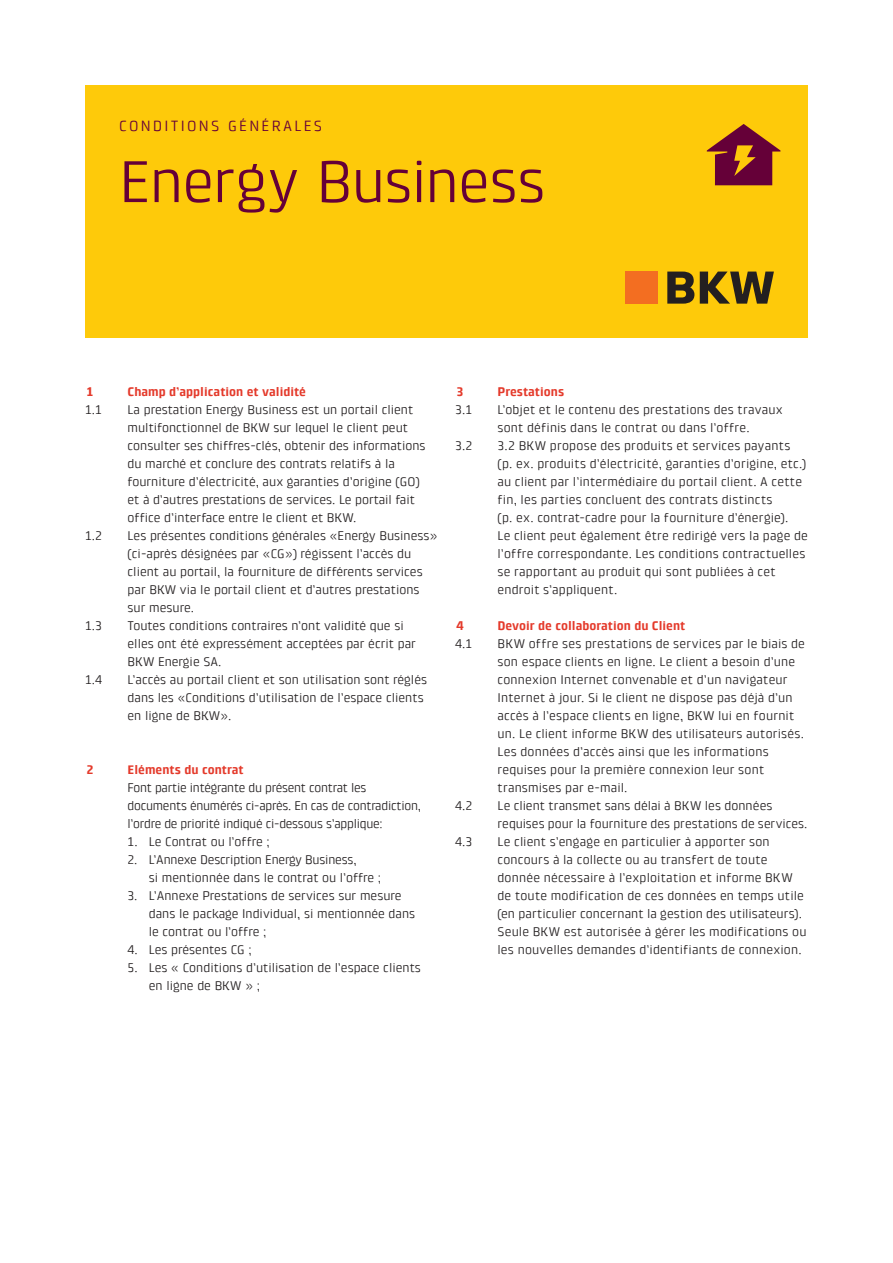
<style>
.page{position:relative;width:893px;height:1263px;background:#fff}
.page>*{position:absolute;margin:0;border:0;box-sizing:border-box;transform-origin:0 0}
.t1{font:60px "Klint Pro";letter-spacing:-.015em;color:#650038}
.t2{font:15px "Klint Pro";letter-spacing:.15em;color:#650038}
.t3{font:12.75px/18px "Klint Pro";color:#231f20}
.t4{font:12.75px/18px "Klint Pro";letter-spacing:-.02em;color:#231f20}
.t5{font:700 12.75px "Klint Pro";color:#e43a2b}
</style>
<div class="page">
<div style="left:85px;top:85px;width:723px;height:253px;background:#feca0a"></div>
<div style="left:625px;top:272px;width:32px;height:32px;background:#f36e21"></div>
<svg style="left:667px;top:272px;width:27px;height:32px"></svg>
<svg style="left:700px;top:272px;width:74px;height:32px"></svg>
<svg style="left:707px;top:124px;width:73px;height:61px"></svg>
<p class="t2" style="left:119px;top:117px;width:205px">CONDITIONS GÉNÉRALES</p>
<h1 class="t1" style="left:119px;top:148px;width:428px">Energy Business</h1>
<p class="t5" style="left:87px;top:384px;width:9px">1</p>
<p class="t5" style="left:128px;top:384px;width:180px">Champ d’application et validité</p>
<p class="t3" style="left:85px;top:401px;width:19px">1.1</p>
<p class="t3" style="left:128px;top:401px;width:300px">La prestation Energy Business est un portail client multifonctionnel de BKW sur lequel le client peut consulter ses chiffres-clés, obtenir des informations du marché et conclure des contrats relatifs à la fourniture d’électricité, aux garanties d’origine (GO) et à d’autres prestations de services. Le portail fait office d’interface entre le client et BKW.</p>
<p class="t3" style="left:85px;top:527px;width:19px">1.2</p>
<p class="t3" style="left:128px;top:527px;width:311px">Les présentes conditions générales «Energy Business» (ci-après désignées par «CG») régissent l’accès du client au portail, la fourniture de différents services par BKW via le portail client et d’autres prestations sur mesure.</p>
<p class="t3" style="left:85px;top:617px;width:19px">1.3</p>
<p class="t3" style="left:128px;top:617px;width:290px">Toutes conditions contraires n’ont validité que si elles ont été expressément acceptées par écrit par<br>BKW Energie SA.</p>
<p class="t3" style="left:85px;top:671px;width:19px">1.4</p>
<p class="t3" style="left:128px;top:671px;width:301px">L’accès au portail client et son utilisation sont réglés dans les «Conditions d’utilisation de l’espace clients en ligne de BKW».</p>
<p class="t5" style="left:87px;top:762px;width:9px">2</p>
<p class="t5" style="left:128px;top:762px;width:118px">Eléments du contrat</p>
<p class="t4" style="left:128px;top:779px;width:295px">Font partie intégrante du présent contrat les documents énumérés ci-après. En cas de contradiction, l’ordre de priorité indiqué ci-dessous s’applique:</p>
<p class="t3" style="left:128px;top:833px;width:144px">1. Le Contrat ou l’offre ;</p>
<p class="t3" style="left:149px;top:851px;width:234px;text-indent:-21px">2. L’Annexe Description Energy Business,<br>si mentionnée dans le contrat ou l’offre ;</p>
<p class="t3" style="left:149px;top:887px;width:268px;text-indent:-21px">3. L’Annexe Prestations de services sur mesure dans le package Individual, si mentionnée dans le contrat ou l’offre ;</p>
<p class="t3" style="left:128px;top:941px;width:126px">4. Les présentes CG ;</p>
<p class="t3" style="left:149px;top:959px;width:274px;text-indent:-21px">5. Les « Conditions d’utilisation de l’espace clients en ligne de BKW » ;</p>
<p class="t5" style="left:457px;top:384px;width:9px">3</p>
<p class="t5" style="left:497px;top:384px;width:68px">Prestations</p>
<p class="t3" style="left:455px;top:401px;width:19px">3.1</p>
<p class="t3" style="left:497px;top:401px;width:287px">L’objet et le contenu des prestations des travaux sont définis dans le contrat ou dans l’offre.</p>
<p class="t3" style="left:455px;top:437px;width:19px">3.2</p>
<p class="t3" style="left:497px;top:437px;width:312px">3.2 BKW propose des produits et services payants (p. ex. produits d’électricité, garanties d’origine, etc.) au client par l’intermédiaire du portail client. A cette fin, les parties concluent des contrats distincts<br>(p. ex. contrat-cadre pour la fourniture d’énergie).<br>Le client peut également être redirigé vers la page de l’offre correspondante. Les conditions contractuelles se rapportant au produit qui sont publiées à cet endroit s’appliquent.</p>
<p class="t5" style="left:457px;top:618px;width:9px">4</p>
<p class="t5" style="left:497px;top:618px;width:189px">Devoir de collaboration du Client</p>
<p class="t3" style="left:455px;top:635px;width:19px">4.1</p>
<p class="t3" style="left:497px;top:635px;width:309px">BKW offre ses prestations de services par le biais de son espace clients en ligne. Le client a besoin d’une connexion Internet convenable et d’un navigateur Internet à jour. Si le client ne dispose pas déjà d’un accès à l’espace clients en ligne, BKW lui en fournit un. Le client informe BKW des utilisateurs autorisés.<br>Les données d’accès ainsi que les informations requises pour la première connexion leur sont transmises par e-mail.</p>
<p class="t3" style="left:455px;top:797px;width:19px">4.2</p>
<p class="t3" style="left:497px;top:797px;width:311px">Le client transmet sans délai à BKW les données requises pour la fourniture des prestations de services.</p>
<p class="t3" style="left:455px;top:833px;width:19px">4.3</p>
<p class="t3" style="left:497px;top:833px;width:310px">Le client s’engage en particulier à apporter son concours à la collecte ou au transfert de toute donnée nécessaire à l’exploitation et informe BKW de toute modification de ces données en temps utile (en particulier concernant la gestion des utilisateurs).<br>Seule BKW est autorisée à gérer les modifications ou les nouvelles demandes d’identifiants de connexion.</p>
</div>
